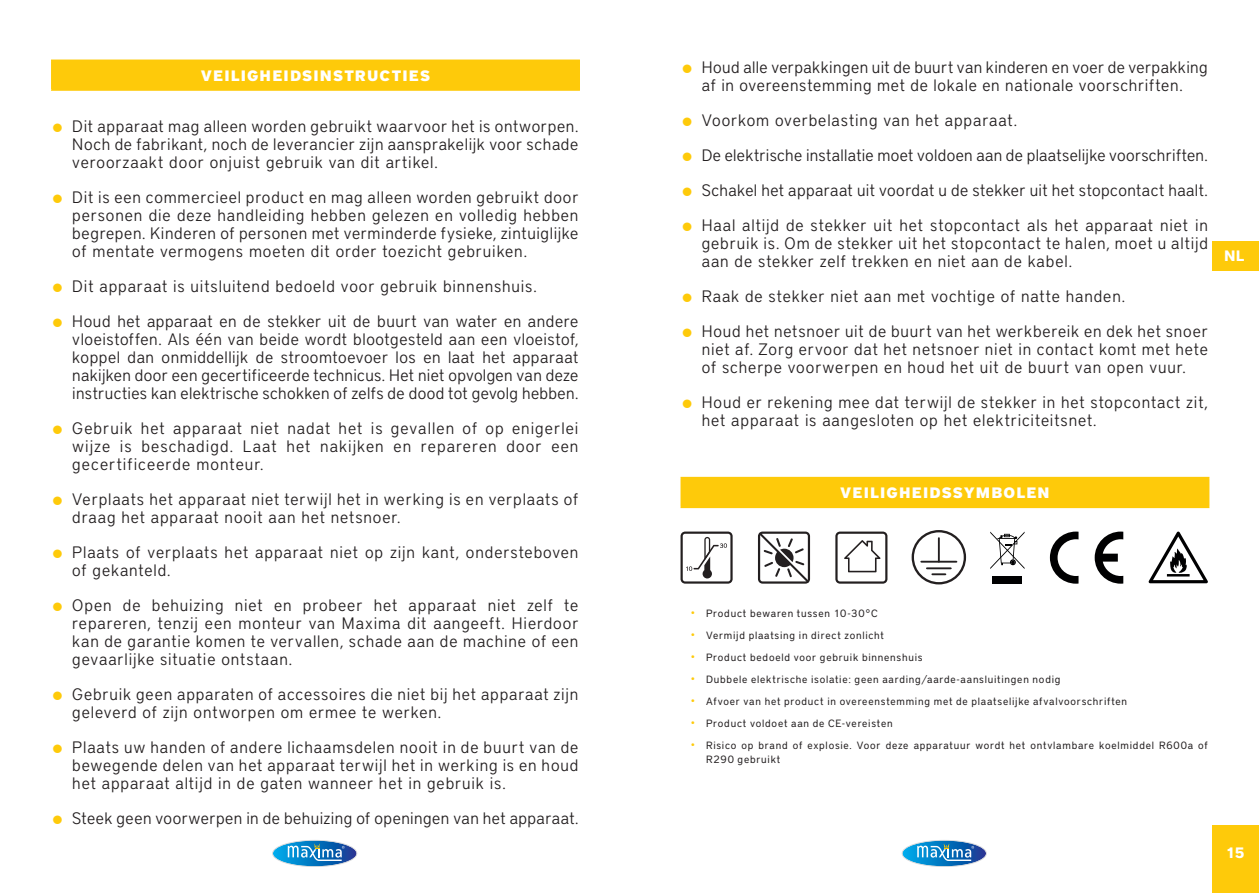
<style>
.page{position:relative;width:1259px;height:893px;background:#fff}
.page>*{position:absolute;margin:0;border:0;box-sizing:border-box;transform-origin:0 0}
.t1{font:300 16.5px/18px "District Pro";letter-spacing:.05em;color:#231f20;text-align:justify}
.t2{font:300 16.5px/18px "District Pro";letter-spacing:.03em;color:#231f20}
.t3{font:300 16.5px "District Pro";letter-spacing:.02em;color:#231f20}
.t4{font:300 16.5px "District Pro";letter-spacing:.025em;color:#231f20}
.Safety_Heading{font:900 15px "District Pro";letter-spacing:.075em;color:#fff}
.t5{font:700 15px "District Pro";color:#fff}
.t6{font:10.5px/13.5px "District Pro";letter-spacing:.075em;color:#231f20}
.s1{font-size:12px;color:#feca0a}
</style>
<div class="page">
<div style="left:1212px;top:825px;width:47px;height:68px;background:#feca0a"></div>
<svg style="left:901px;top:840px;width:85px;height:27px"></svg>
<div style="left:1212px;top:241px;width:47px;height:30px;background:#feca0a"></div>
<svg style="left:272px;top:840px;width:85px;height:27px"></svg>
<div style="left:52px;top:60px;width:527px;height:30px;background:#feca0a"></div>
<hr style="left:51px;top:60px;width:529px;height:1px;background:#feca0a">
<hr style="left:51px;top:61px;width:2px;height:28px;background:#feca0a">
<hr style="left:578px;top:61px;width:2px;height:28px;background:#feca0a">
<hr style="left:51px;top:89px;width:529px;height:2px;background:#feca0a">
<div style="left:681px;top:478px;width:527px;height:29px;background:#feca0a"></div>
<hr style="left:680px;top:477px;width:529px;height:1px;background:#feca0a">
<hr style="left:680px;top:478px;width:2px;height:29px;background:#feca0a">
<svg style="left:1208px;top:478px;width:1px;height:29px"></svg>
<hr style="left:680px;top:507px;width:529px;height:1px;background:#feca0a">
<svg style="left:1050px;top:532px;width:28px;height:52px"></svg>
<svg style="left:1094px;top:532px;width:29px;height:52px"></svg>
<div style="left:992px;top:576px;width:30px;height:8px;background:#000001"></div>
<svg style="left:990px;top:532px;width:34px;height:37px"></svg>
<svg style="left:758px;top:532px;width:52px;height:52px"></svg>
<svg style="left:680px;top:532px;width:52px;height:52px"></svg>
<svg style="left:835px;top:532px;width:52px;height:52px"></svg>
<div style="left:911px;top:530px;width:55px;height:54px;border:2px solid #231f20;border-radius:50%"></div>
<svg style="left:938px;top:538px;width:1px;height:23px"></svg>
<hr style="left:921px;top:561px;width:35px;height:2px;background:#231f20">
<hr style="left:927px;top:567px;width:23px;height:2px;background:#231f20">
<svg style="left:932px;top:573px;width:13px;height:2px"></svg>
<svg style="left:1148px;top:532px;width:60px;height:51px"></svg>
<p class="Safety_Heading" style="left:201px;top:65px;width:231px">VEILIGHEIDSINSTRUCTIES</p>
<p class="t1" style="left:72px;top:116px;width:508px">Dit apparaat mag alleen worden gebruikt waarvoor het is ontworpen.<br>Noch de fabrikant, noch de leverancier zijn aansprakelijk voor schade veroorzaakt door onjuist gebruik van dit artikel.</p>
<p class="t1" style="left:72px;top:187px;width:507px">Dit is een commercieel product en mag alleen worden gebruikt door personen die deze handleiding hebben gelezen en volledig hebben begrepen. Kinderen of personen met verminderde fysieke, zintuiglijke of mentate vermogens moeten dit order toezicht gebruiken.</p>
<p class="t1" style="left:72px;top:276px;width:466px">Dit apparaat is uitsluitend bedoeld voor gebruik binnenshuis.</p>
<p class="t1" style="left:72px;top:311px;width:508px">Houd het apparaat en de stekker uit de buurt van water en andere vloeistoffen. Als één van beide wordt blootgesteld aan een vloeistof, koppel dan onmiddellijk de stroomtoevoer los en laat het apparaat nakijken door een gecertificeerde technicus. Het niet opvolgen van deze instructies kan elektrische schokken of zelfs de dood tot gevolg hebben.</p>
<p class="t1" style="left:72px;top:418px;width:508px">Gebruik het apparaat niet nadat het is gevallen of op enigerlei wijze is beschadigd. Laat het nakijken en repareren door een gecertificeerde monteur.</p>
<p class="t1" style="left:72px;top:489px;width:507px">Verplaats het apparaat niet terwijl het in werking is en verplaats of draag het apparaat nooit aan het netsnoer.</p>
<p class="t1" style="left:72px;top:542px;width:507px">Plaats of verplaats het apparaat niet op zijn kant, ondersteboven of gekanteld.</p>
<p class="t1" style="left:72px;top:595px;width:507px">Open de behuizing niet en probeer het apparaat niet zelf te repareren, tenzij een monteur van Maxima dit aangeeft. Hierdoor kan de garantie komen te vervallen, schade aan de machine of een gevaarlijke situatie ontstaan.</p>
<p class="t1" style="left:72px;top:684px;width:507px">Gebruik geen apparaten of accessoires die niet bij het apparaat zijn geleverd of zijn ontworpen om ermee te werken.</p>
<p class="t1" style="left:72px;top:737px;width:508px">Plaats uw handen of andere lichaamsdelen nooit in de buurt van de bewegende delen van het apparaat terwijl het in werking is en houd het apparaat altijd in de gaten wanneer het in gebruik is.</p>
<p class="t2" style="left:72px;top:808px;width:508px">Steek geen voorwerpen in de behuizing of openingen van het apparaat.</p>
<p class="t2" style="left:702px;top:57px;width:507px">Houd alle verpakkingen uit de buurt van kinderen en voer de verpakking af in overeenstemming met de lokale en nationale voorschriften.</p>
<p class="t1" style="left:702px;top:110px;width:317px">Voorkom overbelasting van het apparaat.</p>
<p class="t3" style="left:702px;top:143px;width:507px">De elektrische installatie moet voldoen aan de plaatselijke voorschriften.</p>
<p class="t4" style="left:702px;top:178px;width:507px">Schakel het apparaat uit voordat u de stekker uit het stopcontact haalt.</p>
<p class="t1" style="left:702px;top:215px;width:508px">Haal altijd de stekker uit het stopcontact als het apparaat niet in gebruik is. Om de stekker uit het stopcontact te halen, moet u altijd aan de stekker zelf trekken en niet aan de kabel.</p>
<p class="t1" style="left:702px;top:286px;width:425px">Raak de stekker niet aan met vochtige of natte handen.</p>
<p class="t1" style="left:702px;top:321px;width:507px">Houd het netsnoer uit de buurt van het werkbereik en dek het snoer niet af. Zorg ervoor dat het netsnoer niet in contact komt met hete of scherpe voorwerpen en houd het uit de buurt van open vuur.</p>
<p class="t1" style="left:702px;top:392px;width:507px">Houd er rekening mee dat terwijl de stekker in het stopcontact zit, het apparaat is aangesloten op het elektriciteitsnet.</p>
<p class="t5" style="left:1224px;top:245px;width:22px">NL</p>
<p class="Safety_Heading" style="left:840px;top:482px;width:211px">VEILIGHEIDSSYMBOLEN</p>
<p class="t6" style="left:691px;top:606px;width:188px"><span class="s1">•</span> Product bewaren tussen 10-30°C</p>
<p class="t6" style="left:691px;top:628px;width:195px"><span class="s1">•</span> Vermijd plaatsing in direct zonlicht</p>
<p class="t6" style="left:691px;top:650px;width:233px"><span class="s1">•</span> Product bedoeld voor gebruik binnenshuis</p>
<p class="t6" style="left:691px;top:672px;width:371px"><span class="s1">•</span> Dubbele elektrische isolatie: geen aarding/aarde-aansluitingen nodig</p>
<p class="t6" style="left:691px;top:694px;width:438px"><span class="s1">•</span> Afvoer van het product in overeenstemming met de plaatselijke afvalvoorschriften</p>
<p class="t6" style="left:691px;top:716px;width:203px"><span class="s1">•</span> Product voldoet aan de CE-vereisten</p>
<p class="t6" style="left:706px;top:738px;width:503px;text-indent:-15px"><span class="s1">•</span> Risico op brand of explosie. Voor deze apparatuur wordt het ontvlambare koelmiddel R600a of<br>R290 gebruikt</p>
<p class="t5" style="left:1225px;top:842px;width:20px">15</p>
</div>
